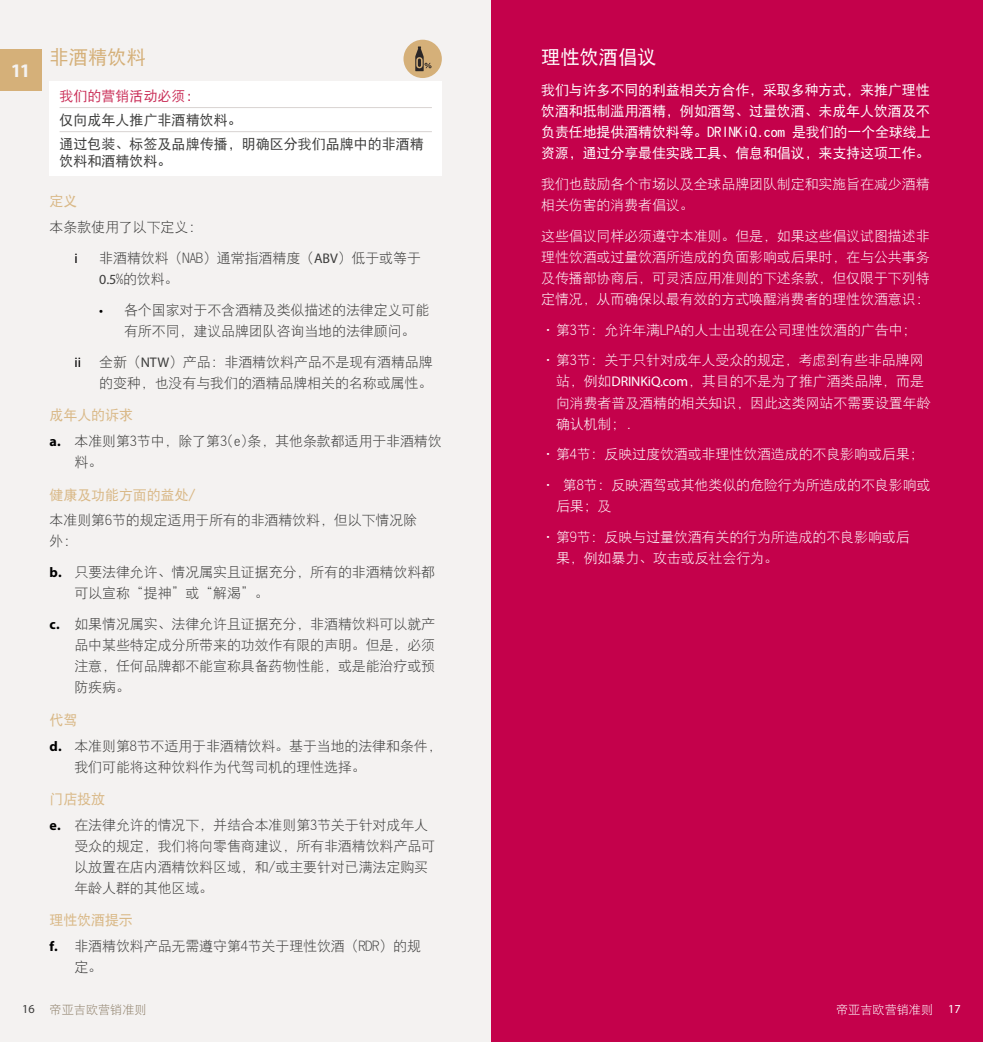
<style>
.page{position:relative;width:983px;height:1042px;background:#fff}
.page>*{position:absolute;margin:0;border:0;box-sizing:border-box;transform-origin:0 0}
.t1{font:19.25px "DF Hei W5";color:#fff}
.t2{font:19.25px "DF Hei W5";color:#d5b079}
.t3{font:700 19.25px "Myriad Pro";color:#f4f2f1}
.t4{font:14px/21px "DF Hei W3";letter-spacing:-.01em;color:#3c3c3b}
.t5{font:14px/21px "DF Hei W3";letter-spacing:-.01em;color:#fff}
.t6{font:14px/21px "DF Hei W5";letter-spacing:-.01em;color:#fff;text-align:justify}
.t7{font:14px/24.2px "DF Hei W5";color:#3c3c3b}
.t8{font:14px "DF Hei W5";letter-spacing:-.01em;color:#d9b886}
.t9{font:14px "DF Hei W5";color:#ca2f58}
.t10{font:14px "Myriad Pro";color:#000}
.t11{font:12.25px "DF Hei W3";letter-spacing:-.01em;color:#92846f}
.t12{font:12.25px "DF Hei W3";letter-spacing:-.01em;color:#fff}
.s1{font-family:"Myriad Pro"}
.s2{font-family:"Myriad Pro";color:#000}
.s3{font-family:"Myriad Pro";font-weight:700;color:#000}
.s4{font-family:"Myriad Pro";color:#3c3c3b}
</style>
<div class="page">
<div style="left:0;top:0;width:491px;height:1042px;background:#f4f2f1"></div>
<div style="left:491px;top:0;width:491px;height:1042px;background:#c4014b"></div>
<div style="left:0;top:50px;width:41px;height:41px;background:#d5b079"></div>
<div style="left:403px;top:40px;width:38px;height:38px;background:#d5b079;border-radius:50%"></div>
<svg style="left:415px;top:46px;width:16px;height:25px"></svg>
<div style="left:50px;top:81px;width:391px;height:95px;background:#fff"></div>
<hr style="left:60px;top:107px;width:372px;height:1px;background:#d8d3d1">
<hr style="left:60px;top:131px;width:372px;height:1px;background:#d8d3d1">
<h1 class="t1" style="left:541px;top:47px;width:117px">理性饮酒倡议</h1>
<p class="t6" style="left:541px;top:79px;width:391px">我们与许多不同的利益相关方合作，采取多种方式，来推广理性饮酒和抵制滥用酒精，例如酒驾、过量饮酒、未成年人饮酒及不负责任地提供酒精饮料等。DRINKiQ.com 是我们的一个全球线上资源，通过分享最佳实践工具、信息和倡议，来支持这项工作。</p>
<p class="t5" style="left:541px;top:173px;width:390px">我们也鼓励各个市场以及全球品牌团队制定和实施旨在减少酒精相关伤害的消费者倡议。</p>
<p class="t5" style="left:541px;top:225px;width:390px;text-align:justify">这些倡议同样必须遵守本准则。但是，如果这些倡议试图描述非理性饮酒或过量饮酒所造成的负面影响或后果时，在与公共事务及传播部协商后，可灵活应用准则的下述条款，但仅限于下列特定情况，从而确保以最有效的方式唤醒消费者的理性饮酒意识：</p>
<p class="t5" style="left:541px;top:319px;width:377px">•第3节：允许年满LPA的人士出现在公司理性饮酒的广告中；</p>
<p class="t5" style="left:556px;top:350px;width:376px;text-indent:-15px">•第3节：关于只针对成年人受众的规定，考虑到有些非品牌网站，例如<span class="s1">DRINKiQ.com</span>，其目的不是为了推广酒类品牌，而是向消费者普及酒精的相关知识，因此这类网站不需要设置年龄确认机制；.</p>
<p class="t5" style="left:541px;top:444px;width:384px">•第4节：反映过度饮酒或非理性饮酒造成的不良影响或后果；</p>
<p class="t5" style="left:556px;top:475px;width:376px;text-indent:-15px">• 第8节：反映酒驾或其他类似的危险行为所造成的不良影响或后果；及</p>
<p class="t5" style="left:556px;top:527px;width:355px;text-indent:-15px">•第9节：反映与过量饮酒有关的行为所造成的不良影响或后果，例如暴力、攻击或反社会行为。</p>
<h1 class="t2" style="left:50px;top:47px;width:98px">非酒精饮料</h1>
<p class="t9" style="left:60px;top:89px;width:135px">我们的营销活动必须:</p>
<p class="t7" style="left:60px;top:108px;width:365px">仅向成年人推广非酒精饮料。<br>通过包装、标签及品牌传播，明确区分我们品牌中的非酒精</p>
<p class="t7" style="left:60px;top:149px;width:113px">饮料和酒精饮料。</p>
<p class="t8" style="left:50px;top:194px;width:29px">定义</p>
<p class="t4" style="left:50px;top:216px;width:154px">本条款使用了以下定义：</p>
<p class="t10" style="left:74px;top:249px;width:5px">i</p>
<p class="t4" style="left:99px;top:247px;width:323px">非酒精饮料（NAB）通常指酒精度（<span class="s1">ABV</span>）低于或等于<br><span class="s1">0.5</span>%的饮料。</p>
<p class="t4" style="left:124px;top:299px;width:307px;text-indent:-25px"><span class="s2">•</span> 各个国家对于不含酒精及类似描述的法律定义可能有所不同，建议品牌团队咨询当地的法律顾问。</p>
<p class="t10" style="left:74px;top:353px;width:8px">ii</p>
<p class="t4" style="left:99px;top:351px;width:335px">全新（<span class="s1">NTW</span>）产品：非酒精饮料产品不是现有酒精品牌的变种，也没有与我们的酒精品牌相关的名称或属性。</p>
<p class="t8" style="left:50px;top:408px;width:85px">成年人的诉求</p>
<p class="t4" style="left:74px;top:430px;width:369px;text-indent:-25px"><span class="s3">a.</span> 本准则第3节中，除了第3(e)条，其他条款都适用于非酒精饮料。</p>
<p class="t8" style="left:50px;top:487px;width:147px">健康及功能方面的益处/</p>
<p class="t4" style="left:50px;top:510px;width:369px">本准则第6节的规定适用于所有的非酒精饮料，但以下情况除外：</p>
<p class="t4" style="left:74px;top:562px;width:362px;text-indent:-25px"><span class="s3">b.</span> 只要法律允许、情况属实且证据充分，所有的非酒精饮料都可以宣称“提神”或“解渴”。</p>
<p class="t4" style="left:74px;top:614px;width:362px;text-align:justify;text-indent:-25px"><span class="s3">c.</span> 如果情况属实、法律允许且证据充分，非酒精饮料可以就产品中某些特定成分所带来的功效作有限的声明。但是，必须注意，任何品牌都不能宣称具备药物性能，或是能治疗或预防疾病。</p>
<p class="t8" style="left:50px;top:713px;width:29px">代驾</p>
<p class="t4" style="left:74px;top:735px;width:368px;text-indent:-25px"><span class="s3">d.</span> 本准则第8节不适用于非酒精饮料。基于当地的法律和条件，我们可能将这种饮料作为代驾司机的理性选择。</p>
<p class="t8" style="left:50px;top:792px;width:57px">门店投放</p>
<p class="t4" style="left:74px;top:814px;width:362px;text-indent:-25px"><span class="s3">e.</span> 在法律允许的情况下，并结合本准则第3节关于针对成年人受众的规定，我们将向零售商建议，所有非酒精饮料产品可以放置在店内酒精饮料区域，和/或主要针对已满法定购买年龄人群的其他区域。</p>
<p class="t8" style="left:50px;top:913px;width:85px">理性饮酒提示</p>
<p class="t4" style="left:74px;top:936px;width:348px;text-indent:-25px"><span class="s3">f.</span> 非酒精饮料产品无需遵守第4节关于理性饮酒（RDR）的规定。</p>
<p class="t11" style="left:22px;top:1003px;width:126px"><span class="s4">16</span> 帝亚吉欧营销准则</p>
<p class="t12" style="left:835px;top:1003px;width:126px">帝亚吉欧营销准则 <span class="s1">17</span></p>
<h1 class="t3" style="left:11px;top:58px;width:21px">11</h1>
</div>
